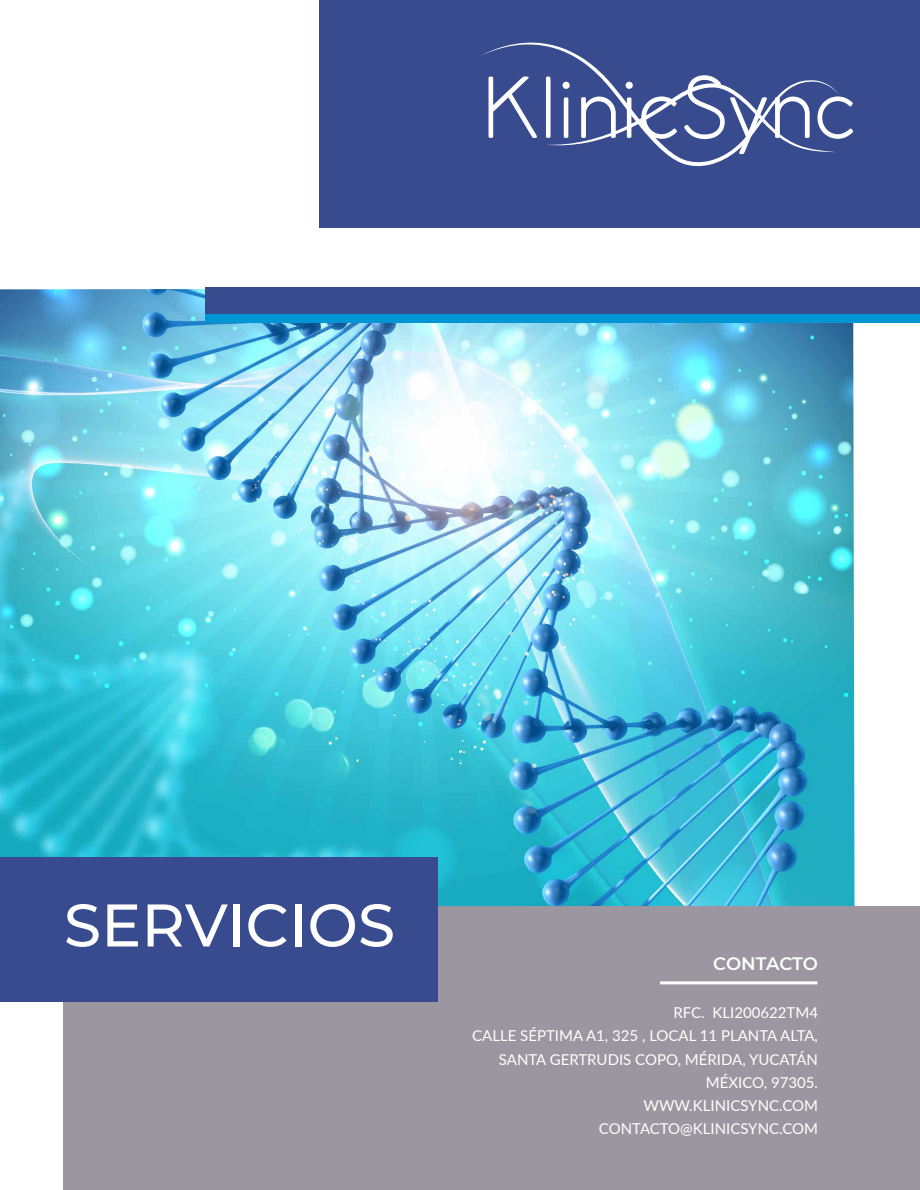
<style>
.page{position:relative;width:920px;height:1190px;background:#fff}
.page>*{position:absolute;margin:0;border:0;box-sizing:border-box;transform-origin:0 0}
.t1{font:500 60px "Montserrat";color:#fff}
.t2{font:600 18px "Montserrat";letter-spacing:-.01em;color:#fff}
.t3{font:15px/23.2px "Lato";color:#fff;text-align:right}
</style>
<div class="page">
<div style="left:320px;top:0;width:600px;height:228px;background:#374b8e"></div>
<svg style="left:839px;top:96px;width:14px;height:43px"></svg>
<svg style="left:482px;top:42px;width:357px;height:125px"></svg>
<img style="left:0;top:289px;width:854px;height:617px">
<div style="left:63px;top:906px;width:857px;height:284px;background:#9b96a0"></div>
<div style="left:205px;top:288px;width:715px;height:26px;background:#374b8e"></div>
<div style="left:206px;top:314px;width:714px;height:9px;background:#0096d6"></div>
<hr style="left:660px;top:981px;width:157px;height:3px;background:#fff">
<div style="left:0;top:857px;width:437px;height:144px;background:#374b8e"></div>
<h1 class="t1" style="left:64px;top:883px;width:333px">SERVICIOS</h1>
<p class="t2" style="left:713px;top:951px;width:106px">CONTACTO</p>
<p class="t3" style="left:472px;top:1000px;width:347px">RFC. KLI200622TM4<br>CALLE SÉPTIMA A1, 325 , LOCAL 11 PLANTA ALTA,<br>SANTA GERTRUDIS COPO, MÉRIDA, YUCATÁN<br>MÉXICO, 97305.<br>WWW.KLINICSYNC.COM<br>CONTACTO@KLINICSYNC.COM</p>
</div>
